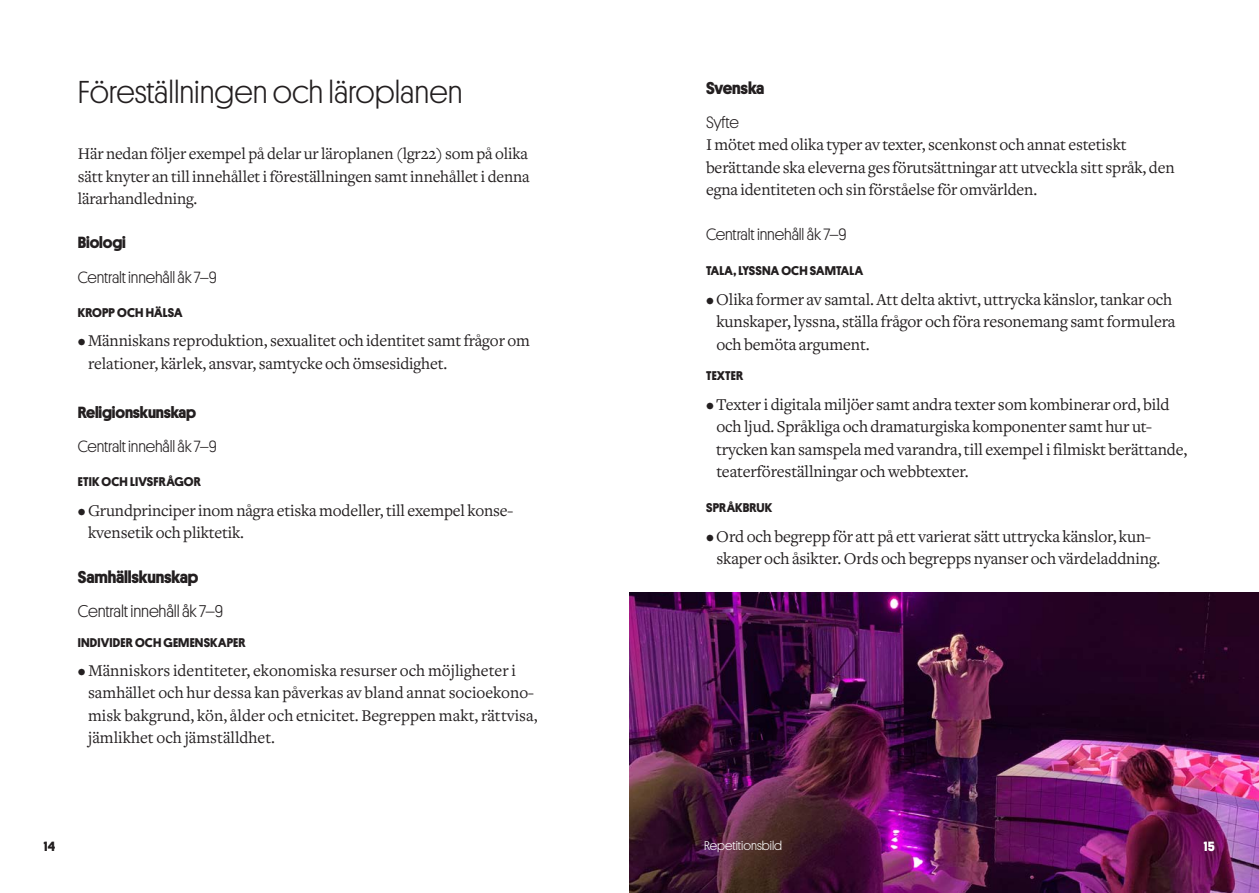
<style>
.page{position:relative;width:1259px;height:893px;background:#fff}
.page>*{position:absolute;margin:0;border:0;box-sizing:border-box;transform-origin:0 0}
.Rubrik{font:300 31.95px "Stage Sans";color:#231f20}
.t1{font:17.25px/22.5px "Curtain Serif";letter-spacing:-.01em;color:#231f20}
.t2{font:700 17.25px "Stage Sans";letter-spacing:-.01em;color:#231f20}
.t3{font:17.1px/22.4px "Curtain Serif";letter-spacing:-.01em;color:#231f20}
.t4{font:300 17.1px "Stage Sans";letter-spacing:-.01em;color:#231f20}
.t5{font:16.95px/22.2px "Curtain Serif";letter-spacing:-.01em;color:#231f20;text-align:justify}
.t6{font:300 16.5px "Stage Sans";letter-spacing:-.01em;color:#231f20}
.t7{font:300 16.35px "Stage Sans";letter-spacing:-.01em;color:#231f20}
.t8{font:700 16.35px "Stage Sans";letter-spacing:-.01em;color:#231f20}
.t9{font:700 13.5px "Stage Sans";color:#231f20}
.t10{font:700 13.5px "Stage Sans";color:#fff}
.t11{font:700 12.75px "Stage Sans";letter-spacing:.01em;color:#231f20}
.t12{font:12.75px "Stage Sans";color:#fff}
</style>
<div class="page">
<img style="left:629px;top:592px;width:630px;height:301px">
<p class="Rubrik" style="left:78px;top:69px;width:386px">Föreställningen och läroplanen</p>
<p class="t5" style="left:78px;top:143px;width:453px">Här nedan följer exempel på delar ur läroplanen (lgr22) som på olika sätt knyter an till innehållet i föreställningen samt innehållet i denna lärarhandledning.</p>
<p class="t8" style="left:78px;top:231px;width:49px">Biologi</p>
<p class="t7" style="left:78px;top:265px;width:141px">Centralt innehåll åk 7–9</p>
<p class="t11" style="left:78px;top:303px;width:106px">KROPP OCH HÄLSA</p>
<p class="t3" style="left:78px;top:330px;width:453px">• Människans reproduktion, sexualitet och identitet samt frågor om</p>
<p class="t3" style="left:88px;top:352px;width:361px">relationer, kärlek, ansvar, samtycke och ömsesidighet.</p>
<p class="t8" style="left:78px;top:400px;width:120px">Religionskunskap</p>
<p class="t7" style="left:78px;top:435px;width:141px">Centralt innehåll åk 7–9</p>
<p class="t11" style="left:78px;top:472px;width:124px">ETIK OCH LIVSFRÅGOR</p>
<p class="t3" style="left:88px;top:499px;width:426px;text-indent:-10px">• Grundprinciper inom några etiska modeller, till exempel konse&shy;kvensetik och pliktetik.</p>
<p class="t2" style="left:78px;top:564px;width:122px">Samhällskunskap</p>
<p class="t4" style="left:78px;top:599px;width:147px">Centralt innehåll åk 7–9</p>
<p class="t11" style="left:78px;top:633px;width:169px">INDIVIDER OCH GEMENSKAPER</p>
<p class="t3" style="left:78px;top:660px;width:439px">• Människors identiteter, ekonomiska resurser och möjligheter i</p>
<p class="t3" style="left:88px;top:682px;width:447px">samhället och hur dessa kan påverkas av bland annat socioekono-</p>
<p class="t3" style="left:88px;top:704px;width:451px">misk bakgrund, kön, ålder och etnicitet. Begreppen makt, rättvisa,</p>
<p class="t3" style="left:88px;top:727px;width:188px">jämlikhet och jämställdhet.</p>
<p class="t9" style="left:44px;top:836px;width:13px">14</p>
<p class="t2" style="left:706px;top:75px;width:60px">Svenska</p>
<p class="t6" style="left:706px;top:111px;width:34px">Syfte</p>
<p class="t3" style="left:706px;top:134px;width:470px">I mötet med olika typer av texter, scenkonst och annat estetiskt berättande ska eleverna ges förutsättningar att utveckla sitt språk, den egna identiteten och sin förståelse för omvärlden.</p>
<p class="t6" style="left:706px;top:223px;width:142px">Centralt innehåll åk 7–9</p>
<p class="t11" style="left:706px;top:261px;width:158px">TALA, LYSSNA OCH SAMTALA</p>
<p class="t1" style="left:706px;top:288px;width:468px">• Olika former av samtal. Att delta aktivt, uttrycka känslor, tankar och</p>
<p class="t1" style="left:716px;top:311px;width:461px">kunsk¬per, lyssna, ställa frågor och föra resonemang samt formulera</p>
<p class="t1" style="left:716px;top:333px;width:155px">och bemöta argument.</p>
<p class="t11" style="left:706px;top:366px;width:39px">TEXTER</p>
<p class="t1" style="left:706px;top:393px;width:465px">• Texter i digitala miljöer samt andra texter som kombinerar ord, bild</p>
<p class="t1" style="left:716px;top:416px;width:473px">och ljud. Språkliga och dramaturgiska komponenter samt hur ut&shy;trycken kan samspela med varandra, till exempel i filmiskt berättande,</p>
<p class="t1" style="left:716px;top:461px;width:254px">teaterföreställningar och webbtexter.</p>
<p class="t11" style="left:706px;top:498px;width:68px">SPRÅKBRUK</p>
<p class="t1" style="left:706px;top:525px;width:446px">• Ord och begrepp för att på ett varierat sätt uttrycka känslor, kun-</p>
<p class="t1" style="left:716px;top:548px;width:446px">skaper och åsikter. Ords och begrepps nyanser och värdeladdning.</p>
<p class="t12" style="left:704px;top:837px;width:79px">Repetitionsbild</p>
<p class="t10" style="left:1204px;top:836px;width:12px">15</p>
</div>
